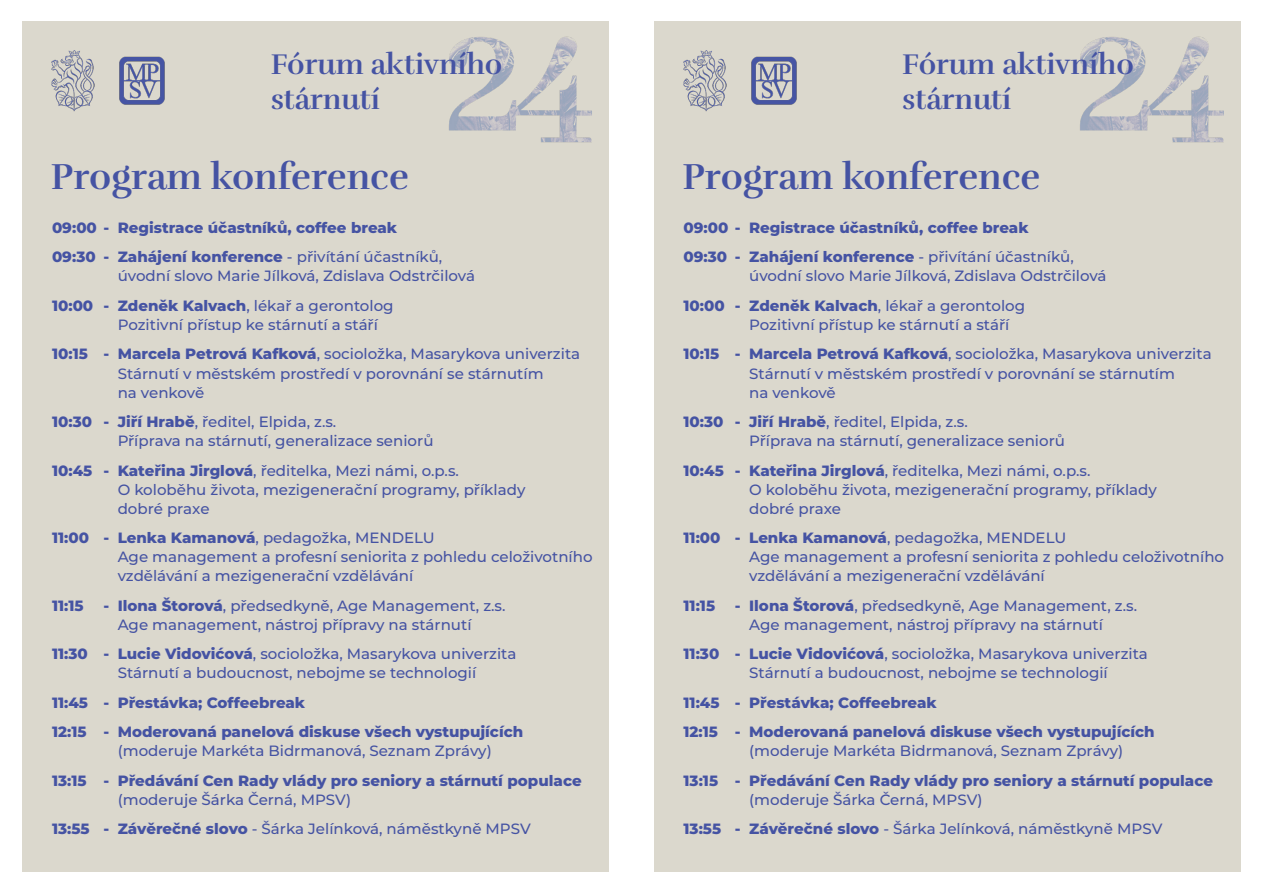
<style>
.page{position:relative;width:1263px;height:893px;background:#fff}
.page>*{position:absolute;margin:0;border:0;box-sizing:border-box;transform-origin:0 0}
.t1{font:700 37.05px "Rufina ALT01";color:#4553a3}
.t2{font:700 29.25px/35.1px "Rufina ALT01";color:#4553a3}
.t3{font:500 14.85px/19px "Montserrat";color:#4553a3}
.t4{font:800 14.85px/29.4px "Montserrat";color:#4553a3}
.s1{font-weight:500}
.s2{font-weight:800}
</style>
<div class="page">
<div style="left:22px;top:21px;width:587px;height:851px;background:#dbd8cd"></div>
<img style="left:449px;top:36px;width:143px;height:107px">
<img style="left:51px;top:50px;width:114px;height:62px">
<div style="left:654px;top:21px;width:587px;height:851px;background:#dbd8cd"></div>
<img style="left:1080px;top:36px;width:144px;height:107px">
<img style="left:683px;top:50px;width:114px;height:62px">
<h2 class="t2" style="left:271px;top:47px;width:233px">Fórum aktivního stárnutí</h2>
<h1 class="t1" style="left:51px;top:154px;width:359px">Program konference</h1>
<p class="t4" style="left:52px;top:212px;width:392px">09:00 - Registrace účastníků, coffee break<br>09:30 - Zahájení konference <span class="s1">- přivítání účastníků,</span></p>
<p class="t3" style="left:52px;top:261px;width:425px;line-height:29.4px;text-indent:66px">úvodní slovo Marie Jílková, Zdislava Odstrčilová<br><span class="s2">10:00 - Zdeněk Kalvach</span>, lékař a gerontolog</p>
<p class="t3" style="left:52px;top:309px;width:530px;line-height:29.4px;text-indent:66px">Pozitivní přístup ke stárnutí a stáří<br><span class="s2">10:15 - Marcela Petrová Kafková</span>, socioložka, Masarykova univerzita</p>
<p class="t3" style="left:118px;top:363px;width:427px">Stárnutí v městském prostředí v porovnání se stárnutím na venkově</p>
<p class="t3" style="left:118px;top:412px;width:317px;text-indent:-66px"><span class="s2">10:30 - Jiří Hrabě</span>, ředitel, Elpida, z.s.<br>Příprava na stárnutí, generalizace seniorů</p>
<p class="t3" style="left:118px;top:460px;width:409px;text-indent:-66px"><span class="s2">10:45 - Kateřina Jirglová</span>, ředitelka, Mezi námi, o.p.s.<br>O koloběhu života, mezigenerační programy, příklady dobré praxe</p>
<p class="t3" style="left:118px;top:528px;width:476px;text-indent:-66px"><span class="s2">11:00 - Lenka Kamanová</span>, pedagožka, MENDELU<br>Age management a profesní seniorita z pohledu celoživotního vzdělávání a mezigenerační vzdělávání</p>
<p class="t4" style="left:52px;top:590px;width:33px">11:15</p>
<p class="t3" style="left:118px;top:595px;width:389px;text-indent:-14px"><span class="s2">- Ilona Štorová</span>, předsedkyně, Age Management, z.s.<br>Age management, nástroj přípravy na stárnutí</p>
<p class="t3" style="left:118px;top:644px;width:400px;text-indent:-66px"><span class="s2">11:30 - Lucie Vidovićová</span>, socioložka, Masarykova univerzita<br>Stárnutí a budoucnost, nebojme se technologií</p>
<p class="t4" style="left:52px;top:687px;width:473px">11:45 - Přestávka; Coffeebreak<br>12:15 - Moderovaná panelová diskuse všech vystupujících</p>
<p class="t3" style="left:118px;top:741px;width:376px">(moderuje Markéta Bidrmanová, Seznam Zprávy)</p>
<p class="t4" style="left:52px;top:765px;width:531px">13:15 - Předávání Cen Rady vlády pro seniory a stárnutí populace</p>
<p class="t3" style="left:52px;top:784px;width:480px;line-height:29.4px;text-indent:66px">(moderuje Šárka Černá, MPSV)<br><span class="s2">13:55 - Závěrečné slovo</span> - Šárka Jelínková, náměstkyně MPSV</p>
<h2 class="t2" style="left:902px;top:47px;width:233px">Fórum aktivního stárnutí</h2>
<h1 class="t1" style="left:682px;top:154px;width:359px">Program konference</h1>
<p class="t4" style="left:683px;top:212px;width:392px">09:00 - Registrace účastníků, coffee break<br>09:30 - Zahájení konference <span class="s1">- přivítání účastníků,</span></p>
<p class="t3" style="left:683px;top:261px;width:425px;line-height:29.4px;text-indent:66px">úvodní slovo Marie Jílková, Zdislava Odstrčilová<br><span class="s2">10:00 - Zdeněk Kalvach</span>, lékař a gerontolog</p>
<p class="t3" style="left:683px;top:309px;width:530px;line-height:29.4px;text-indent:66px">Pozitivní přístup ke stárnutí a stáří<br><span class="s2">10:15 - Marcela Petrová Kafková</span>, socioložka, Masarykova univerzita</p>
<p class="t3" style="left:749px;top:363px;width:427px">Stárnutí v městském prostředí v porovnání se stárnutím na venkově</p>
<p class="t3" style="left:749px;top:412px;width:317px;text-indent:-66px"><span class="s2">10:30 - Jiří Hrabě</span>, ředitel, Elpida, z.s.<br>Příprava na stárnutí, generalizace seniorů</p>
<p class="t3" style="left:749px;top:460px;width:409px;text-indent:-66px"><span class="s2">10:45 - Kateřina Jirglová</span>, ředitelka, Mezi námi, o.p.s.<br>O koloběhu života, mezigenerační programy, příklady dobré praxe</p>
<p class="t3" style="left:749px;top:528px;width:476px;text-indent:-66px"><span class="s2">11:00 - Lenka Kamanová</span>, pedagožka, MENDELU<br>Age management a profesní seniorita z pohledu celoživotního vzdělávání a mezigenerační vzdělávání</p>
<p class="t4" style="left:683px;top:590px;width:33px">11:15</p>
<p class="t3" style="left:749px;top:595px;width:389px;text-indent:-14px"><span class="s2">- Ilona Štorová</span>, předsedkyně, Age Management, z.s.<br>Age management, nástroj přípravy na stárnutí</p>
<p class="t3" style="left:749px;top:644px;width:400px;text-indent:-66px"><span class="s2">11:30 - Lucie Vidovićová</span>, socioložka, Masarykova univerzita<br>Stárnutí a budoucnost, nebojme se technologií</p>
<p class="t4" style="left:683px;top:687px;width:473px">11:45 - Přestávka; Coffeebreak<br>12:15 - Moderovaná panelová diskuse všech vystupujících</p>
<p class="t3" style="left:749px;top:741px;width:376px">(moderuje Markéta Bidrmanová, Seznam Zprávy)</p>
<p class="t4" style="left:683px;top:765px;width:531px">13:15 - Předávání Cen Rady vlády pro seniory a stárnutí populace</p>
<p class="t3" style="left:683px;top:784px;width:480px;line-height:29.4px;text-indent:66px">(moderuje Šárka Černá, MPSV)<br><span class="s2">13:55 - Závěrečné slovo</span> - Šárka Jelínková, náměstkyně MPSV</p>
</div>
